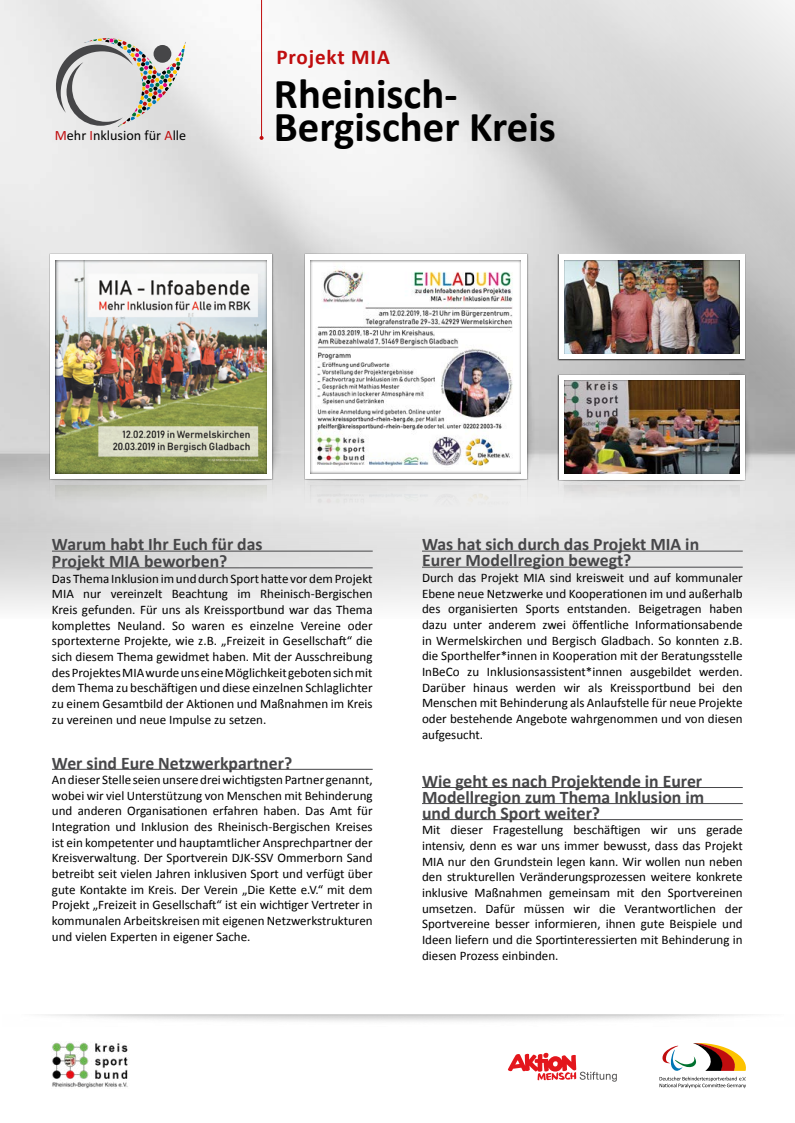
<style>
.page{position:relative;width:795px;height:1123px;background:#fff}
.page>*{position:absolute;margin:0;border:0;box-sizing:border-box;transform-origin:0 0}
.t1{font:700 42.8px "Calibri";color:#000}
.t2{font:700 21.2px "Calibri";letter-spacing:.04em;color:#c00d0e}
.Subhead{font:700 17.7px "Calibri";color:#464648}
.t3{font:14.2px "Calibri";color:#000}
.Paragraph_-kleiner{font:13px/15.6px "Calibri";color:#000;text-align:justify}
.s1{color:#c00d0e}
</style>
<div class="page">
<img style="left:275px;top:255px;width:3px;height:216px">
<svg style="left:278px;top:0;width:517px;height:618px"></svg>
<hr style="left:52px;top:551px;width:321px;height:1px;background:#464648">
<hr style="left:52px;top:567px;width:321px;height:1px;background:#464648">
<hr style="left:52px;top:769px;width:321px;height:1px;background:#464648">
<hr style="left:422px;top:551px;width:320px;height:1px;background:#464648">
<hr style="left:422px;top:567px;width:320px;height:1px;background:#464648">
<hr style="left:422px;top:787px;width:320px;height:1px;background:#464648">
<hr style="left:422px;top:803px;width:320px;height:1px;background:#464648">
<hr style="left:422px;top:819px;width:320px;height:1px;background:#464648">
<div style="left:556px;top:254px;width:191px;height:101px;background:#000;opacity:.75"></div>
<div style="left:559px;top:375px;width:185px;height:104px;background:#fff"></div>
<div style="left:556px;top:374px;width:191px;height:101px;background:#000;opacity:.75"></div>
<div style="left:559px;top:480px;width:185px;height:104px;background:#dedede"></div>
<div style="left:556px;top:484px;width:191px;height:101px;background:#e7e7e7"></div>
<div style="left:504px;top:655px;width:256px;height:138px;background:#fff"></div>
<hr style="left:261px;top:0;width:1px;height:138px;background:#c00d0e">
<svg style="left:259px;top:136px;width:4px;height:4px"></svg>
<img style="left:52px;top:1042px;width:76px;height:46px">
<div style="left:47px;top:254px;width:228px;height:220px;background:#000;opacity:.75"></div>
<div style="left:301px;top:254px;width:228px;height:220px;background:#000;opacity:.75"></div>
<div style="left:50px;top:480px;width:222px;height:224px;background:linear-gradient(to right,#c7c7c7,#e2e2e3)"></div>
<div style="left:47px;top:485px;width:228px;height:220px;background:#000;opacity:.75"></div>
<div style="left:304px;top:480px;width:222px;height:224px;background:#e4e4e4"></div>
<div style="left:301px;top:485px;width:228px;height:220px;background:#000;opacity:.75"></div>
<svg style="left:659px;top:1043px;width:87px;height:45px"></svg>
<svg style="left:508px;top:1052px;width:109px;height:29px"></svg>
<svg style="left:56px;top:38px;width:129px;height:89px;background:#c5c3c1"></svg>
<p class="t3" style="left:55px;top:126px;width:133px"><span class="s1">M</span>ehr <span class="s1">I</span>nklusion für <span class="s1">A</span>lle</p>
<h1 class="t2" style="left:276px;top:44px;width:115px">Projekt MIA</h1>
<h2 class="t1" style="left:274px;top:68px;width:185px">Rheinisch-</h2>
<h2 class="t1" style="left:274px;top:100px;width:283px">Bergischer Kreis</h2>
<h3 class="Subhead" style="left:52px;top:533px;width:212px">Warum habt Ihr Euch für das</h3>
<h3 class="Subhead" style="left:52px;top:550px;width:177px">Projekt MIA beworben?</h3>
<p class="Paragraph_-kleiner" style="left:52px;top:570px;width:322px">Das Thema Inklusion im und durch Sport hatte vor dem Projekt MIA nur vereinzelt Beachtung im Rheinisch-Bergischen Kreis gefunden. Für uns als Kreissportbund war das Thema komplettes Neuland. So waren es einzelne Vereine oder sportexterne Projekte, wie z.B. „Freizeit in Gesellschaft“ die sich diesem Thema gewidmet haben. Mit der Ausschreibung des Projektes MIA wurde uns eine Möglichkeit geboten sich mit dem Thema zu beschäftigen und diese einzelnen Schlaglichter zu einem Gesamtbild der Aktionen und Maßnahmen im Kreis zu vereinen und neue Impulse zu setzen.</p>
<h3 class="Subhead" style="left:52px;top:751px;width:242px">Wer sind Eure Netzwerkpartner?</h3>
<p class="Paragraph_-kleiner" style="left:52px;top:771px;width:322px">An dieser Stelle seien unsere drei wichtigsten Partner genannt, wobei wir viel Unterstützung von Menschen mit Behinderung und anderen Organisationen erfahren haben. Das Amt für Integration und Inklusion des Rheinisch-Bergischen Kreises ist ein kompetenter und hauptamtlicher Ansprechpartner der Kreisverwaltung. Der Sportverein DJK-SSV Ommerborn Sand betreibt seit vielen Jahren inklusiven Sport und verfügt über gute Kontakte im Kreis. Der Verein „Die Kette e.V.“ mit dem Projekt „Freizeit in Gesellschaft“ ist ein wichtiger Vertreter in kommunalen Arbeitskreisen mit eigenen Netzwerkstrukturen und vielen Experten in eigener Sache.</p>
<h3 class="Subhead" style="left:422px;top:533px;width:279px">Was hat sich durch das Projekt MIA in</h3>
<h3 class="Subhead" style="left:422px;top:549px;width:211px">Eurer Modellregion bewegt?</h3>
<p class="Paragraph_-kleiner" style="left:422px;top:569px;width:322px">Durch das Projekt MIA sind kreisweit und auf kommunaler Ebene neue Netzwerke und Kooperationen im und außerhalb des organisierten Sports entstanden. Beigetragen haben dazu unter anderem zwei öffentliche Informationsabende in Wermelskirchen und Bergisch Gladbach. So konnten z.B. die Sporthelfer*innen in Kooperation mit der Beratungsstelle InBeCo zu Inklusionsassistent*innen ausgebildet werden.<br>Darüber hinaus werden wir als Kreissportbund bei den Menschen mit Behinderung als Anlaufstelle für neue Projekte oder bestehende Angebote wahrgenommen und von diesen aufgesucht.</p>
<h3 class="Subhead" style="left:422px;top:770px;width:282px">Wie geht es nach Projektende in Eurer</h3>
<h3 class="Subhead" style="left:422px;top:786px;width:284px">Modellregion zum Thema Inklusion im</h3>
<h3 class="Subhead" style="left:422px;top:802px;width:180px">und durch Sport weiter?</h3>
<p class="Paragraph_-kleiner" style="left:422px;top:821px;width:322px">Mit dieser Fragestellung beschäftigen wir uns gerade intensiv, denn es war uns immer bewusst, dass das Projekt MIA nur den Grundstein legen kann. Wir wollen nun neben den strukturellen Veränderungsprozessen weitere konkrete inklusive Maßnahmen gemeinsam mit den Sportvereinen umsetzen. Dafür müssen wir die Verantwortlichen der Sportvereine besser informieren, ihnen gute Beispiele und Ideen liefern und die Sportinteressierten mit Behinderung in diesen Prozess einbinden.</p>
</div>
